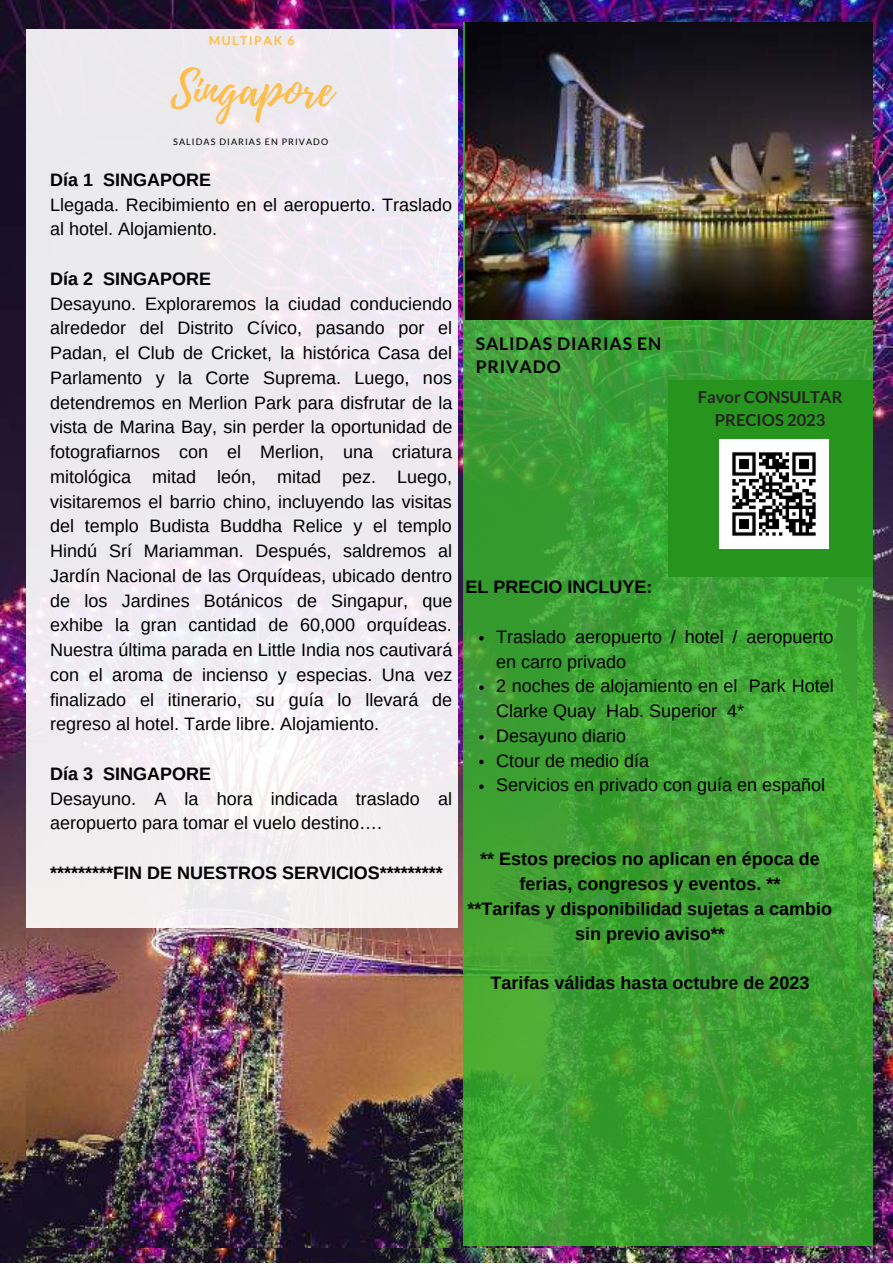
<style>
.page{position:relative;width:893px;height:1264px;background:#fff}
.page>*{position:absolute;margin:0;border:0;box-sizing:border-box;transform-origin:0 0}
.t1{font:47.1px "Playlist Script";color:#ffbd4a}
.t2{font:18px/24.8px "Arimo";color:#000}
.t3{font:700 18px/24.8px "Arimo";color:#000;text-align:center}
.t4{font:700 17.4px/23.5px "Lato";letter-spacing:.05em;color:#000}
.t5{font:700 16.5px/22.5px "Lato";color:#222;text-align:center}
.t6{font:700 12.3px "Lato";letter-spacing:.12em;color:#ffbd4a}
.t7{font:9px "Lato";letter-spacing:.12em;color:#000}
</style>
<div class="page">
<img style="left:0;top:0;width:892px;height:1262px">
<img style="left:27px;top:29px;width:829px;height:1218px">
<svg style="left:463px;top:22px;width:409px;height:1223px"></svg>
<img style="left:465px;top:22px;width:407px;height:297px">
<div style="left:668px;top:380px;width:204px;height:196px;background:#27941d"></div>
<svg style="left:479px;top:636px;width:4px;height:4px"></svg>
<svg style="left:479px;top:685px;width:4px;height:5px"></svg>
<svg style="left:479px;top:735px;width:4px;height:4px"></svg>
<svg style="left:479px;top:759px;width:4px;height:5px"></svg>
<svg style="left:479px;top:784px;width:4px;height:5px"></svg>
<div style="left:27px;top:29px;width:430px;height:898px;background:#eeeaef"></div>
<img style="left:719px;top:440px;width:109px;height:109px">
<p class="t6" style="left:209px;top:33px;width:87px">MULTIPAK 6</p>
<h1 class="t1" style="left:171px;top:56px;width:164px">Singapore</h1>
<p class="t7" style="left:173px;top:136px;width:156px">SALIDAS DIARIAS EN PRIVADO</p>
<p class="t3" style="left:50px;top:167px;width:162px">Día 1 SINGAPORE</p>
<p class="t2" style="left:50px;top:192px;width:403px">Llegada. Recibimiento en el aeropuerto. Traslado al hotel. Alojamiento.</p>
<p class="t3" style="left:50px;top:266px;width:162px">Día 2 SINGAPORE</p>
<p class="t2" style="left:50px;top:291px;width:404px;text-align:justify">Desayuno. Exploraremos la ciudad conduciendo alrededor del Distrito Cívico, pasando por el Padan, el Club de Cricket, la histórica Casa del Parlamento y la Corte Suprema. Luego, nos detendremos en Merlion Park para disfrutar de la vista de Marina Bay, sin perder la oportunidad de fotografiarnos con el Merlion, una criatura mitológica mitad león, mitad pez. Luego, visitaremos el barrio chino, incluyendo las visitas del templo Budista Buddha Relice y el templo Hindú Srí Mariamman. Después, saldremos al Jardín Nacional de las Orquídeas, ubicado dentro de los Jardines Botánicos de Singapur, que exhibe la gran cantidad de 60,000 orquídeas.<br>Nuestra última parada en Little India nos cautivará con el aroma de incienso y especias. Una vez finalizado el itinerario, su guía lo llevará de regreso al hotel. Tarde libre. Alojamiento.</p>
<p class="t3" style="left:50px;top:761px;width:162px">Día 3 SINGAPORE</p>
<p class="t2" style="left:50px;top:786px;width:403px">Desayuno. A la hora indicada traslado al aeropuerto para tomar el vuelo destino….</p>
<p class="t3" style="left:50px;top:860px;width:394px">*********FIN DE NUESTROS SERVICIOS*********</p>
<p class="t4" style="left:475px;top:331px;width:187px">SALIDAS DIARIAS EN<br>PRIVADO</p>
<p class="t5" style="left:697px;top:386px;width:146px">Favor CONSULTAR<br>PRECIOS 2023</p>
<p class="t3" style="left:465px;top:574px;width:188px">EL PRECIO INCLUYE:</p>
<p class="t2" style="left:496px;top:624px;width:339px">Traslado aeropuerto / hotel / aeropuerto en carro privado<br>2 noches de alojamiento en el Park Hotel<br>Clarke Quay Hab. Superior 4*<br>Desayuno diario<br>Ctour de medio día<br>Servicios en privado con guía en español</p>
<p class="t3" style="left:467px;top:846px;width:366px">** Estos precios no aplican en época de ferias, congresos y eventos. **<br>**Tarifas y disponibilidad sujetas a cambio sin previo aviso**</p>
<p class="t3" style="left:490px;top:970px;width:320px">Tarifas válidas hasta octubre de 2023</p>
</div>
